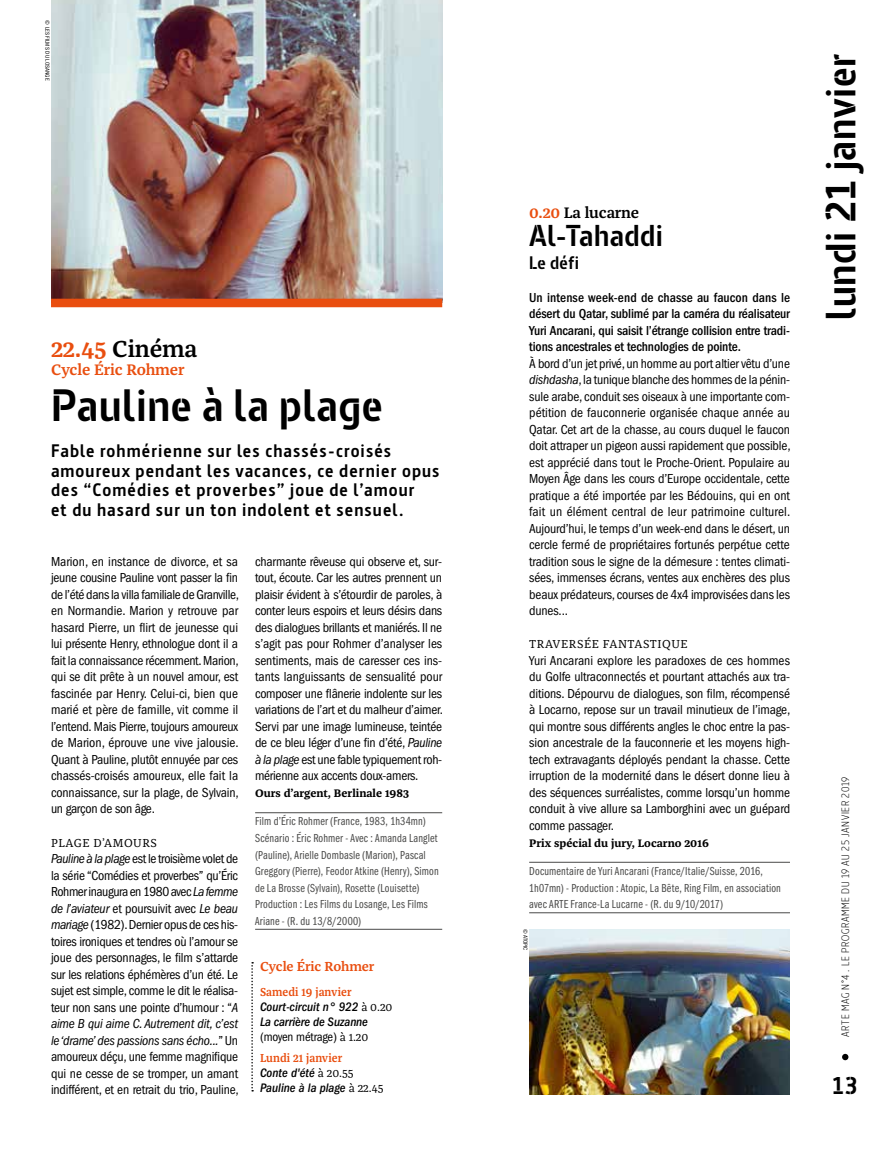
<style>
.page{position:relative;width:893px;height:1149px;background:#fff}
.page>*{position:absolute;margin:0;border:0;box-sizing:border-box;transform-origin:0 0}
.t1{font:700 45px "Barna Stencil";letter-spacing:.015em;color:#000}
.t2{font:700 42px "Barna Stencil";letter-spacing:.015em;color:#000}
.t3{font:700 30px "Barna Stencil";letter-spacing:.015em;color:#000}
.t4{font:700 24.15px "Barna Stencil";color:#000}
.t5{font:600 24px "Franziska OT";letter-spacing:-.01em;color:#000}
.t6{font:700 18px/19.5px "Barna";letter-spacing:.06em;color:#000}
.t7{font:700 18px "Barna Stencil";letter-spacing:.02em;color:#000}
.t8{font:600 15.75px "Franziska OT";letter-spacing:-.01em;color:#e94e0f}
.t9{font:600 15.75px "Franziska OT";letter-spacing:-.01em;color:#000}
.t10{font:condensed 13.5px/16.5px "ITC Franklin Gothic Std";letter-spacing:-.01em;color:#000;text-align:justify}
.t11{font:500 condensed 13.5px/16.5px "ITC Franklin Gothic Std";letter-spacing:-.01em;color:#000;text-align:justify}
.t12{font:600 13.5px "Franziska OT";letter-spacing:-.01em;color:#e94e0f}
.t13{font:italic 500 condensed 12.75px/15px "ITC Franklin Gothic Std";color:#000}
.t14{font:12px/16.5px "ITC Franklin Gothic Std Bk Cp";letter-spacing:.015em;color:#4a4a49}
.t15{font:12px "Franziska OT";letter-spacing:.045em;color:#000}
.t16{font:600 12px "Franziska OT";letter-spacing:.005em;color:#e94e0f;scale:.92 1}
.t17{font:700 11.25px "Franziska OT";color:#000}
.t18{font:300 10.5px "Barna";letter-spacing:.065em;color:#000}
.t19{font:condensed 6px "ITC Franklin Gothic Std";color:#000}
.s1{color:#e94e0f}
.s2{font-style:italic}
.s3{font-family:"Franziska OT";font-weight:400;font-style:normal;font-stretch:normal;font-size:11.7px}
.s4{font-weight:400;font-style:normal}
</style>
<div class="page">
<svg style="left:842px;top:1053px;width:6px;height:6px"></svg>
<img style="left:51px;top:0;width:391px;height:298px">
<div style="left:51px;top:298px;width:391px;height:9px;background:#e94e0f"></div>
<hr style="left:529px;top:861px;width:261px;height:1px;background:#4a4a49">
<hr style="left:529px;top:912px;width:261px;height:1px;background:#4a4a49">
<hr style="left:255px;top:812px;width:187px;height:1px;background:#4a4a49">
<hr style="left:255px;top:928px;width:187px;height:1px;background:#4a4a49">
<svg style="left:251px;top:962px;width:2px;height:129px"></svg>
<img style="left:529px;top:929px;width:261px;height:165px">
<p class="t19" style="left:51px;top:20px;width:62px;rotate:90deg">© LES FILMS DU LOSANGE</p>
<h3 class="t5" style="left:51px;top:334px;width:148px"><span class="s1">22.45</span> Cinéma</h3>
<p class="t8" style="left:51px;top:360px;width:135px">Cycle Éric Rohmer</p>
<h1 class="t1" style="left:51px;top:377px;width:333px">Pauline à la plage</h1>
<h3 class="t6" style="left:51px;top:441px;width:390px">Fable rohmérienne sur les chassés-croisés amoureux pendant les vacances, ce dernier opus des “Comédies et proverbes” joue de l’amour<br>et du hasard sur un ton indolent et sensuel.</h3>
<p class="t10" style="left:51px;top:553px;width:189px">Marion, en instance de divorce, et sa jeune cousine Pauline vont passer la fin de l’été dans la villa familiale de Granville, en Normandie. Marion y retrouve par hasard Pierre, un flirt de jeunesse qui lui présente Henry, ethnologue dont il a fait la connaissance récemment. Marion, qui se dit prête à un nouvel amour, est fascinée par Henry. Celui-ci, bien que marié et père de famille, vit comme il l’entend. Mais Pierre, toujours amoureux de Marion, éprouve une vive jalousie.<br>Quant à Pauline, plutôt ennuyée par ces chassés-croisés amoureux, elle fait la connaissance, sur la plage, de Sylvain, un garçon de son âge.</p>
<p class="t15" style="left:51px;top:835px;width:107px">PLAGE D’AMOURS</p>
<p class="t10" style="left:51px;top:850px;width:189px"><span class="s2">Pauline à la plage</span> est le troisième volet de la série “Comédies et proverbes” qu’Éric Rohmer inaugura en 1980 avec <span class="s2">La femme de l’aviateur</span> et poursuivit avec <span class="s2">Le beau mariage</span> (1982). Dernier opus de ces his&shy;toires ironiques et tendres où l’amour se joue des personnages, le film s’attarde sur les relations éphémères d’un été. Le sujet est simple, comme le dit le réalisa&shy;teur non sans une pointe d’humour : “<span class="s2">A aime B qui aime C. Autrement dit, c’est le ‘drame’ des passions sans écho...</span>” Un amoureux déçu, une femme magnifique qui ne cesse de se tromper, un amant indifférent, et en retrait du trio, Pauline,</p>
<p class="t10" style="left:255px;top:553px;width:189px">charmante rêveuse qui observe et, sur&shy;tout, écoute. Car les autres prennent un plaisir évident à s’étourdir de paroles, à conter leurs espoirs et leurs désirs dans des dialogues brillants et maniérés. Il ne s’agit pas pour Rohmer d’analyser les sentiments, mais de caresser ces ins&shy;tants languissants de sensualité pour composer une flânerie indolente sur les variations de l’art et du malheur d’aimer.<br>Servi par une image lumineuse, teintée de ce bleu léger d’une fin d’été, <span class="s2">Pauline à la plage</span> est une fable typiquement roh&shy;mérienne aux accents doux-amers.</p>
<p class="t17" style="left:255px;top:786px;width:156px">Ours d’argent, Berlinale 1983</p>
<p class="t14" style="left:255px;top:813px;width:185px">Film d’Éric Rohmer (France, 1983, 1h34mn)<br>Scénario : Éric Rohmer - Avec : Amanda Langlet (Pauline), Arielle Dombasle (Marion), Pascal Greggory (Pierre), Feodor Atkine (Henry), Simon de La Brosse (Sylvain), Rosette (Louisette)<br>Production : Les Films du Losange, Les Films Ariane - (R. du 13/8/2000)</p>
<p class="t12" style="left:260px;top:958px;width:116px">Cycle Éric Rohmer</p>
<p class="t16" style="left:260px;top:984px;width:101px">Samedi 19 janvier</p>
<p class="t13" style="left:260px;top:999px;width:134px">Court-circuit n° 922 <span class="s3">à 0.20<br></span>La carrière de Suzanne <span class="s4">(moyen métrage)</span> <span class="s3">à 1.20</span></p>
<p class="t16" style="left:260px;top:1050px;width:91px">Lundi 21 janvier</p>
<p class="t13" style="left:260px;top:1064px;width:125px">Conte d'été <span class="s3">à 20.55<br></span>Pauline à la plage <span class="s3">à 22.45</span></p>
<p class="t9" style="left:529px;top:203px;width:112px"><span class="s1">0.20</span> La lucarne</p>
<h3 class="t3" style="left:529px;top:217px;width:135px">Al-Tahaddi</h3>
<h3 class="t7" style="left:529px;top:251px;width:51px">Le défi</h3>
<p class="t11" style="left:529px;top:289px;width:262px">Un intense week-end de chasse au faucon dans le désert du Qatar, sublimé par la caméra du réalisateur Yuri Ancarani, qui saisit l’étrange collision entre tradi&shy;tions ancestrales et technologies de pointe.</p>
<p class="t10" style="left:529px;top:355px;width:263px">À bord d’un jet privé, un homme au port altier vêtu d’une <span class="s2">dishdasha</span>, la tunique blanche des hommes de la pénin&shy;sule arabe, conduit ses oiseaux à une importante com&shy;pétition de fauconnerie organisée chaque année au Qatar. Cet art de la chasse, au cours duquel le faucon doit attraper un pigeon aussi rapidement que possible, est apprécié dans tout le Proche-Orient. Populaire au Moyen Âge dans les cours d’Europe occidentale, cette pratique a été importée par les Bédouins, qui en ont fait un élément central de leur patrimoine culturel.<br>Aujourd’hui, le temps d’un week-end dans le désert, un cercle fermé de propriétaires fortunés perpétue cette tradition sous le signe de la démesure : tentes climati&shy;sées, immenses écrans, ventes aux enchères des plus beaux prédateurs, courses de 4x4 improvisées dans les dunes...</p>
<p class="t15" style="left:529px;top:637px;width:160px">TRAVERSÉE FANTASTIQUE</p>
<p class="t10" style="left:529px;top:652px;width:263px">Yuri Ancarani explore les paradoxes de ces hommes du Golfe ultraconnectés et pourtant attachés aux tra&shy;ditions. Dépourvu de dialogues, son film, récompensé à Locarno, repose sur un travail minutieux de l’image, qui montre sous différents angles le choc entre la pas&shy;sion ancestrale de la fauconnerie et les moyens high&shy;tech extravagants déployés pendant la chasse. Cette irruption de la modernité dans le désert donne lieu à des séquences surréalistes, comme lorsqu’un homme conduit à vive allure sa Lamborghini avec un guépard comme passager.</p>
<p class="t17" style="left:529px;top:835px;width:181px">Prix spécial du jury, Locarno 2016</p>
<p class="t14" style="left:529px;top:862px;width:253px">Documentaire de Yuri Ancarani (France/Italie/Suisse, 2016,<br>1h07mn) - Production : Atopic, La Bête, Ring Film, en association avec ARTE France-La Lucarne - (R. du 9/10/2017)</p>
<p class="t19" style="left:529px;top:928px;width:23px;rotate:90deg">© ATOPIC</p>
<h2 class="t2" style="left:815px;top:320px;width:267px;rotate:-90deg">lundi 21 janvier</h2>
<p class="t18" style="left:839px;top:1036px;width:262px;rotate:-90deg">ARTE MAG N°4 . LE PROGRAMME DU 19 AU 25 JANVIER 2019</p>
<h3 class="t4" style="left:832px;top:1070px;width:26px">13</h3>
</div>
